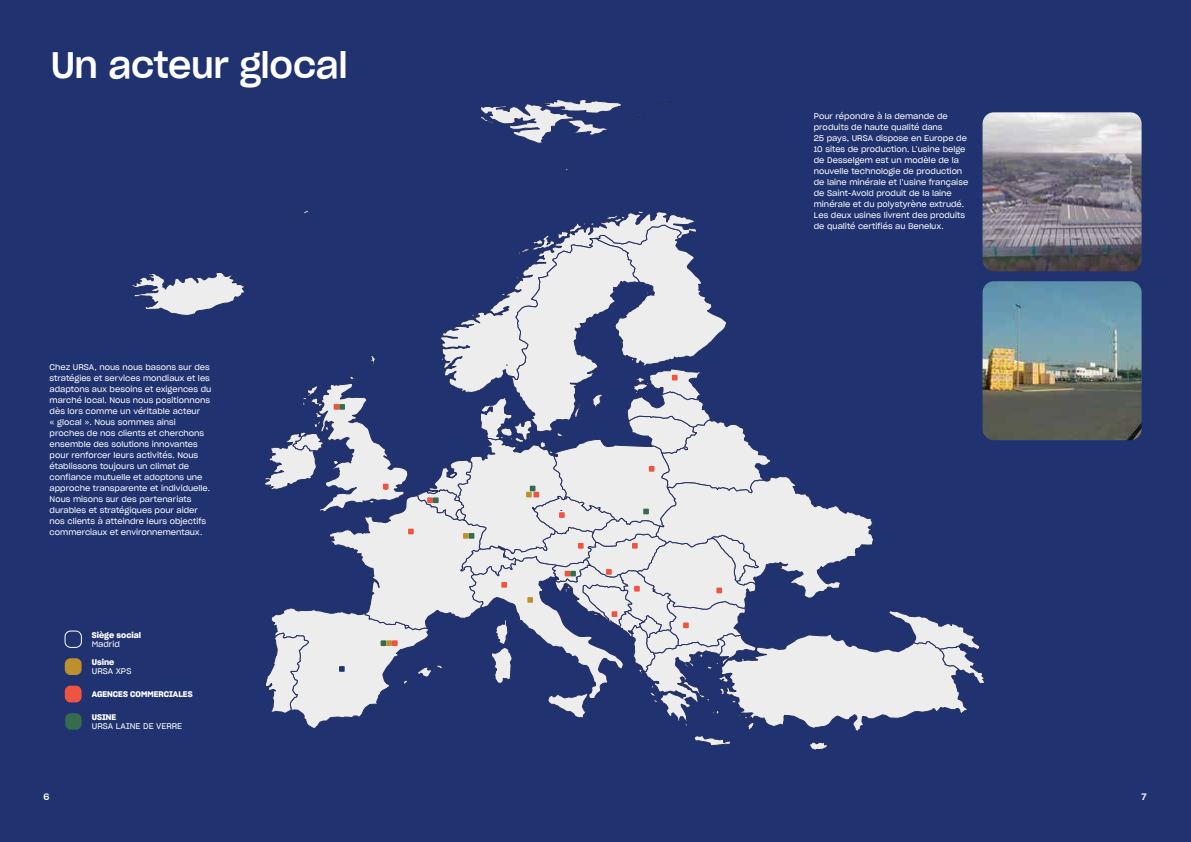
<style>
.page{position:relative;width:1191px;height:842px;background:#203370}
.page>*{position:absolute;margin:0;border:0;box-sizing:border-box;transform-origin:0 0}
.t1{font:36px "Sharp Grotesk PE Medium 20";letter-spacing:-.01em;color:#fff}
.t2{font:9px "Sharp Grotesk PE Medium 20";color:#fff}
.t3{font:8px/11px "Sharp Grotesk PE Book 20";color:#fff}
.t4{font:8px "Sharp Grotesk PE Sm Bold 20";color:#fff}
</style>
<div class="page">
<svg style="left:131px;top:272px;width:114px;height:44px"></svg>
<svg style="left:298px;top:99px;width:396px;height:125px"></svg>
<svg style="left:264px;top:224px;width:721px;height:527px"></svg>
<img style="left:982px;top:281px;width:159px;height:159px">
<img style="left:982px;top:112px;width:159px;height:159px">
<div style="left:65px;top:630px;width:17px;height:18px;border:1px solid #fff;border-radius:6px"></div>
<div style="left:65px;top:713px;width:17px;height:17px;background:#366c4e;border-radius:6px"></div>
<div style="left:65px;top:658px;width:17px;height:17px;background:#bd8f2d;border-radius:6px"></div>
<div style="left:65px;top:686px;width:17px;height:16px;background:#f0533f;border-radius:6px"></div>
<h1 class="t1" style="left:51px;top:36px;width:299px">Un acteur glocal</h1>
<p class="t3" style="left:50px;top:361px;width:163px">Chez URSA, nous nous basons sur des stratégies et services mondiaux et les adaptons aux besoins et exigences du marché local. Nous nous positionnons dès lors comme un véritable acteur<br>« glocal ». Nous sommes ainsi proches de nos clients et cherchons ensemble des solutions innovantes pour renforcer leurs activités. Nous établissons toujours un climat de confiance mutuelle et adoptons une approche transparente et individuelle.<br>Nous misons sur des partenariats durables et stratégiques pour aider nos clients à atteindre leurs objectifs commerciaux et environnementaux.</p>
<p class="t4" style="left:92px;top:629px;width:51px">Siège social</p>
<p class="t3" style="left:92px;top:638px;width:30px">Madrid</p>
<p class="t4" style="left:92px;top:656px;width:24px">Usine</p>
<p class="t3" style="left:92px;top:666px;width:41px">URSA XPS</p>
<p class="t4" style="left:92px;top:711px;width:26px">USINE</p>
<p class="t3" style="left:92px;top:720px;width:92px">URSA LAINE DE VERRE</p>
<p class="t4" style="left:92px;top:688px;width:102px">AGENCES COMMERCIALES</p>
<p class="t3" style="left:814px;top:110px;width:156px">Pour répondre à la demande de produits de haute qualité dans<br>25 pays, URSA dispose en Europe de 10 sites de production. L’usine belge de Desselgem est un modèle de la nouvelle technologie de production de laine minérale et l’usine française de Saint-Avold produit de la laine minérale et du polystyrène extrudé.<br>Les deux usines livrent des produits de qualité certifiés au Benelux.</p>
<p class="t2" style="left:44px;top:789px;width:7px">6</p>
<p class="t2" style="left:1141px;top:789px;width:7px">7</p>
</div>
